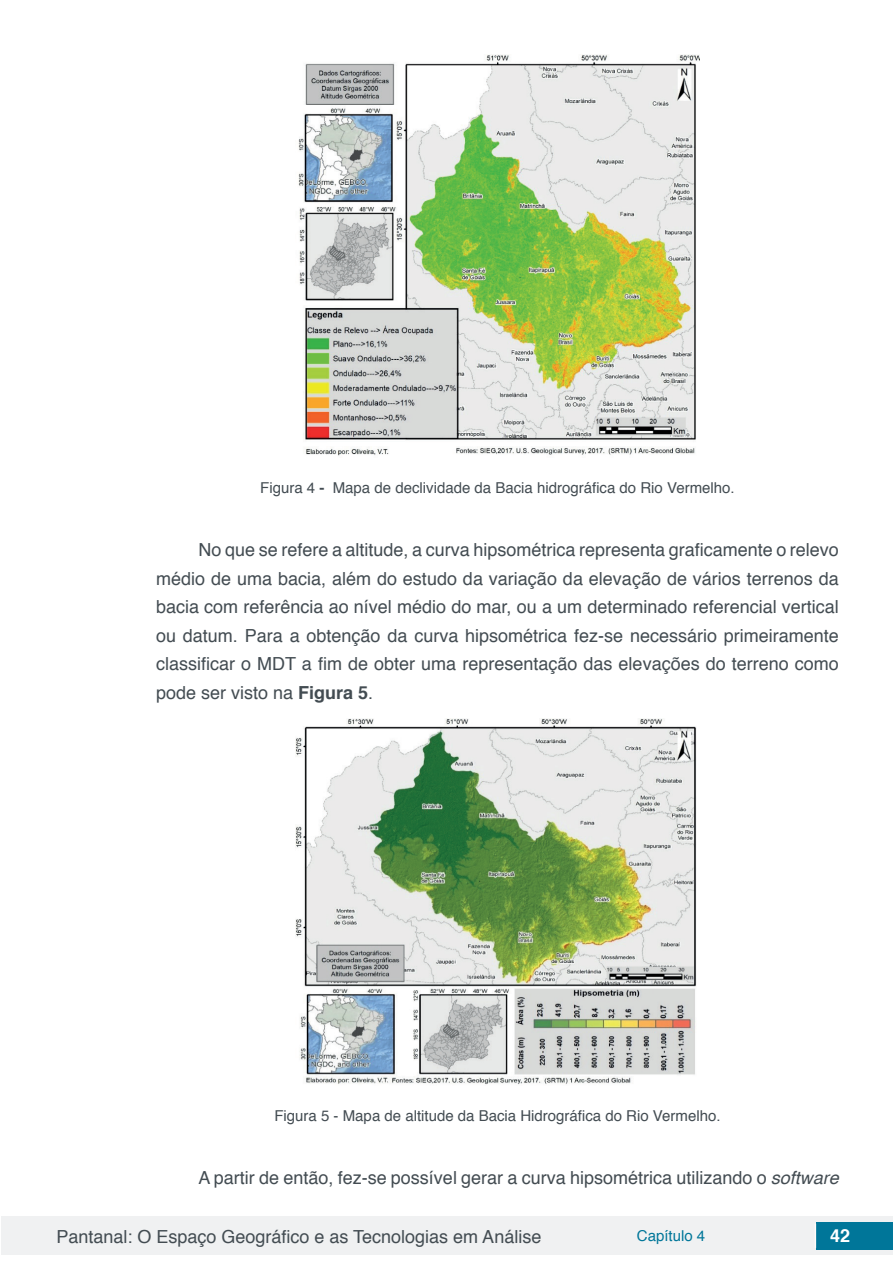
<style>
.page{position:relative;width:893px;height:1263px;background:#fff}
.page>*{position:absolute;margin:0;border:0;box-sizing:border-box;transform-origin:0 0}
.t1{font:18px/28.5px "Helvetica";color:#434c52;text-align:justify}
.t2{font:700 18px "Helvetica";color:#fff}
.t3{font:15px "Helvetica";color:#434c52}
.t4{font:15px "Helvetica";color:#007699}
.s1{font-weight:700}
.s2{font-style:italic}
</style>
<div class="page">
<div style="left:1px;top:1216px;width:891px;height:38px;background:#f0f1f2"></div>
<div style="left:816px;top:1222px;width:77px;height:27px;background:#007699"></div>
<svg style="left:815px;top:1224px;width:1px;height:24px"></svg>
<img style="left:298px;top:54px;width:401px;height:402px">
<img style="left:296px;top:719px;width:401px;height:366px">
<p class="t3" style="left:260px;top:476px;width:476px">Figura 4 <span class="s1">-</span> Mapa de declividade da Bacia hidrográfica do Rio Vermelho.</p>
<p class="t1" style="left:156px;top:536px;width:684px;text-indent:43px">No que se refere a altitude, a curva hipsométrica representa graficamente o relevo médio de uma bacia, além do estudo da variação da elevação de vários terrenos da bacia com referência ao nível médio do mar, ou a um determinado referencial vertical ou datum. Para a obtenção da curva hipsométrica fez-se necessário primeiramente classificar o MDT a fim de obter uma representação das elevações do terreno como pode ser visto na <span class="s1">Figura 5</span>.</p>
<p class="t3" style="left:274px;top:1104px;width:448px">Figura 5 - Mapa de altitude da Bacia Hidrográfica do Rio Vermelho.</p>
<p class="t1" style="left:199px;top:1164px;width:642px">A partir de então, fez-se possível gerar a curva hipsométrica utilizando o <span class="s2">software</span></p>
<p class="t1" style="left:56px;top:1223px;width:486px">Pantanal: O Espaço Geográfico e as Tecnologias em Análise</p>
<p class="t4" style="left:637px;top:1224px;width:70px">Capítulo 4</p>
<p class="t2" style="left:830px;top:1221px;width:22px">42</p>
</div>
